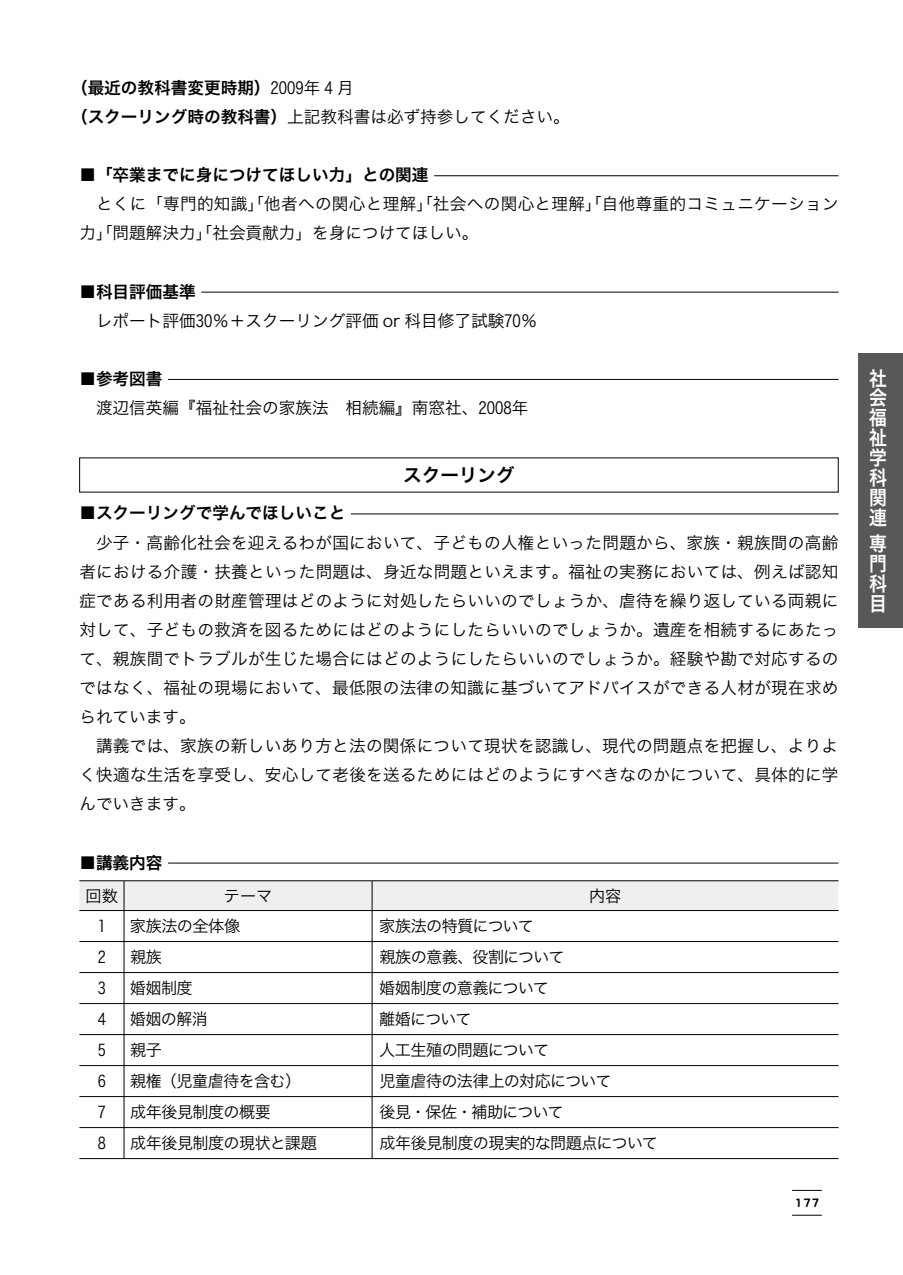
<style>
.page{position:relative;width:903px;height:1275px;background:#fff}
.page>*{position:absolute;margin:0;border:0;box-sizing:border-box;transform-origin:0 0}
.t1{font:19.78px/19.8px "Hira Kaku Pro W6";color:#fff;text-align:justify;scale:.9 1}
.t2{font:18.55px "Hira Kaku Pro W6";color:#000}
.t3{font:16.62px/29.1px "Hira Kaku Pro W3";letter-spacing:.015em;color:#000;text-align:justify}
.t4{font:16.62px "Hira Kaku Pro W6";color:#000}
.t5{font:16.1px "Hira Kaku Pro W3";letter-spacing:-.035em;color:#000}
.t6{font:16.1px "Hira Kaku Pro W3";letter-spacing:-.055em;color:#000}
.t7{font:12.42px "DFPOP2 Std W9";color:#000}
.s1{font-family:"Hira Kaku Pro W3"}
.s2{font-family:"Hira Kaku Pro W6"}
</style>
<div class="page">
<hr style="left:792px;top:1190px;width:30px;height:1px;background:#000">
<hr style="left:792px;top:1215px;width:30px;height:1px;background:#000">
<div style="left:858px;top:353px;width:45px;height:275px;background:#595757"></div>
<hr style="left:434px;top:175px;width:404px;height:1px;background:#000">
<hr style="left:201px;top:292px;width:637px;height:1px;background:#000">
<hr style="left:168px;top:379px;width:670px;height:1px;background:#000">
<hr style="left:351px;top:514px;width:487px;height:1px;background:#000">
<hr style="left:168px;top:863px;width:670px;height:1px;background:#000">
<hr style="left:79px;top:880px;width:45px;height:1px;background:#000">
<hr style="left:124px;top:880px;width:248px;height:1px;background:#000">
<hr style="left:372px;top:880px;width:466px;height:1px;background:#000">
<div style="left:79px;top:881px;width:759px;height:29px;background:#efefef"></div>
<hr style="left:79px;top:910px;width:45px;height:1px;background:#000">
<hr style="left:124px;top:910px;width:248px;height:1px;background:#000">
<hr style="left:124px;top:911px;width:1px;height:30px;background:#000">
<hr style="left:372px;top:910px;width:466px;height:1px;background:#000">
<hr style="left:372px;top:911px;width:1px;height:30px;background:#000">
<hr style="left:79px;top:941px;width:45px;height:1px;background:#000">
<hr style="left:124px;top:941px;width:248px;height:1px;background:#000">
<hr style="left:124px;top:942px;width:1px;height:30px;background:#000">
<hr style="left:372px;top:941px;width:466px;height:1px;background:#000">
<hr style="left:372px;top:942px;width:1px;height:30px;background:#000">
<hr style="left:79px;top:972px;width:45px;height:1px;background:#000">
<hr style="left:124px;top:972px;width:248px;height:1px;background:#000">
<hr style="left:124px;top:973px;width:1px;height:30px;background:#000">
<hr style="left:372px;top:972px;width:466px;height:1px;background:#000">
<hr style="left:372px;top:973px;width:1px;height:30px;background:#000">
<hr style="left:79px;top:1003px;width:45px;height:1px;background:#000">
<hr style="left:124px;top:1003px;width:248px;height:1px;background:#000">
<hr style="left:124px;top:1004px;width:1px;height:30px;background:#000">
<hr style="left:372px;top:1003px;width:466px;height:1px;background:#000">
<hr style="left:372px;top:1004px;width:1px;height:30px;background:#000">
<hr style="left:79px;top:1034px;width:45px;height:1px;background:#000">
<hr style="left:124px;top:1034px;width:248px;height:1px;background:#000">
<hr style="left:124px;top:1035px;width:1px;height:30px;background:#000">
<hr style="left:372px;top:1034px;width:466px;height:1px;background:#000">
<hr style="left:372px;top:1035px;width:1px;height:30px;background:#000">
<hr style="left:79px;top:1065px;width:45px;height:1px;background:#000">
<hr style="left:124px;top:1065px;width:248px;height:1px;background:#000">
<hr style="left:124px;top:1066px;width:1px;height:30px;background:#000">
<hr style="left:372px;top:1065px;width:466px;height:1px;background:#000">
<hr style="left:372px;top:1066px;width:1px;height:30px;background:#000">
<hr style="left:79px;top:1096px;width:45px;height:1px;background:#000">
<hr style="left:124px;top:1096px;width:248px;height:1px;background:#000">
<hr style="left:124px;top:1097px;width:1px;height:30px;background:#000">
<hr style="left:372px;top:1096px;width:466px;height:1px;background:#000">
<hr style="left:372px;top:1097px;width:1px;height:30px;background:#000">
<hr style="left:79px;top:1127px;width:45px;height:1px;background:#000">
<hr style="left:124px;top:1127px;width:248px;height:1px;background:#000">
<hr style="left:124px;top:1128px;width:1px;height:30px;background:#000">
<hr style="left:372px;top:1127px;width:466px;height:1px;background:#000">
<hr style="left:372px;top:1128px;width:1px;height:30px;background:#000">
<hr style="left:79px;top:1158px;width:45px;height:1px;background:#000">
<hr style="left:124px;top:1158px;width:248px;height:1px;background:#000">
<hr style="left:372px;top:1158px;width:466px;height:1px;background:#000">
<p class="t4" style="left:71px;top:73px;width:284px">（最近の教科書変更時期）<span class="s1">2009年 4 月</span></p>
<p class="t3" style="left:71px;top:101px;width:500px"><span class="s2">（スクーリング時の教科書）</span>上記教科書は必ず持参してください。</p>
<p class="t4" style="left:79px;top:160px;width:351px">■「卒業までに身につけてほしい力」との関連</p>
<p class="t3" style="left:79px;top:188px;width:761px;text-indent:17px">とくに「専門的知識」「他者への関心と理解」「社会への関心と理解」「自他尊重的コミュニケーション力」「問題解決力」「社会貢献力」を身につけてほしい。</p>
<p class="t4" style="left:79px;top:276px;width:118px">■科目評価基準</p>
<p class="t3" style="left:96px;top:305px;width:443px">レポート評価30％＋スクーリング評価 or 科目修了試験70％</p>
<p class="t4" style="left:79px;top:364px;width:85px">■参考図書</p>
<p class="t3" style="left:96px;top:392px;width:434px">渡辺信英編『福祉社会の家族法　相続編』南窓社、2008年</p>
<p class="t2" style="left:403px;top:458px;width:113px">スクーリング</p>
<p class="t4" style="left:79px;top:498px;width:268px">■スクーリングで学んでほしいこと</p>
<p class="t3" style="left:79px;top:527px;width:761px;text-indent:17px">少子・高齢化社会を迎えるわが国において、子どもの人権といった問題から、家族・親族間の高齢者における介護・扶養といった問題は、身近な問題といえます。福祉の実務においては、例えば認知症である利用者の財産管理はどのように対処したらいいのでしょうか、虐待を繰り返している両親に対して、子どもの救済を図るためにはどのようにしたらいいのでしょうか。遺産を相続するにあたって、親族間でトラブルが生じた場合にはどのようにしたらいいのでしょうか。経験や勘で対応するのではなく、福祉の現場において、最低限の法律の知識に基づいてアドバイスができる人材が現在求められています。</p>
<p class="t3" style="left:79px;top:730px;width:761px;text-indent:17px">講義では、家族の新しいあり方と法の関係について現状を認識し、現代の問題点を把握し、よりよく快適な生活を享受し、安心して老後を送るためにはどのようにすべきなのかについて、具体的に学んでいきます。</p>
<p class="t4" style="left:79px;top:847px;width:85px">■講義内容</p>
<p class="t5" style="left:86px;top:881px;width:34px">回数</p>
<p class="t5" style="left:224px;top:881px;width:50px">テーマ</p>
<p class="t5" style="left:589px;top:881px;width:34px">内容</p>
<p class="t5" style="left:98px;top:912px;width:10px">1</p>
<p class="t5" style="left:130px;top:912px;width:112px">家族法の全体像</p>
<p class="t5" style="left:379px;top:912px;width:156px">家族法の特質について</p>
<p class="t5" style="left:98px;top:943px;width:10px">2</p>
<p class="t5" style="left:130px;top:943px;width:33px">親族</p>
<p class="t5" style="left:379px;top:943px;width:187px">親族の意義、役割について</p>
<p class="t5" style="left:98px;top:974px;width:10px">3</p>
<p class="t5" style="left:130px;top:974px;width:64px">婚姻制度</p>
<p class="t5" style="left:379px;top:974px;width:171px">婚姻制度の意義について</p>
<p class="t5" style="left:98px;top:1005px;width:10px">4</p>
<p class="t5" style="left:130px;top:1005px;width:80px">婚姻の解消</p>
<p class="t5" style="left:379px;top:1005px;width:94px">離婚について</p>
<p class="t5" style="left:98px;top:1036px;width:10px">5</p>
<p class="t5" style="left:130px;top:1036px;width:33px">親子</p>
<p class="t5" style="left:379px;top:1036px;width:171px">人工生殖の問題について</p>
<p class="t5" style="left:98px;top:1067px;width:10px">6</p>
<p class="t5" style="left:130px;top:1067px;width:173px">親権（児童虐待を含む）</p>
<p class="t5" style="left:379px;top:1067px;width:234px">児童虐待の法律上の対応について</p>
<p class="t5" style="left:98px;top:1098px;width:10px">7</p>
<p class="t5" style="left:130px;top:1098px;width:142px">成年後見制度の概要</p>
<p class="t6" style="left:379px;top:1098px;width:186px">後見・保佐・補助について</p>
<p class="t5" style="left:98px;top:1129px;width:10px">8</p>
<p class="t5" style="left:130px;top:1129px;width:188px">成年後見制度の現状と課題</p>
<p class="t5" style="left:379px;top:1129px;width:280px">成年後見制度の現実的な問題点について</p>
<p class="t7" style="left:794px;top:1196px;width:27px">177</p>
<p class="t1" style="left:869px;top:367px;width:21px">社会福祉学科関連</p>
<p class="t1" style="left:869px;top:533px;width:21px">専門科目</p>
</div>
